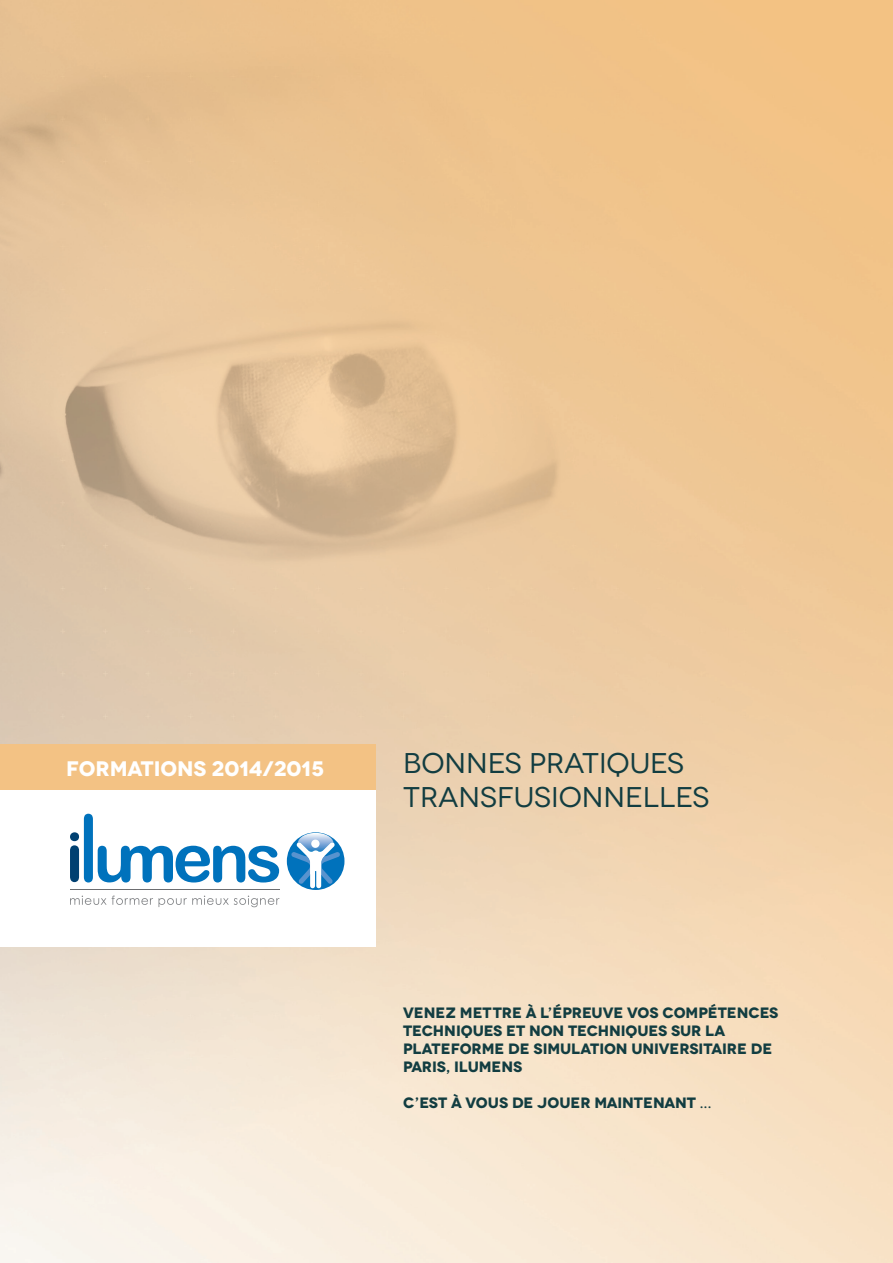
<style>
.page{position:relative;width:893px;height:1263px;background:#fff}
.page>*{position:absolute;margin:0;border:0;box-sizing:border-box;transform-origin:0 0}
.t1{font:28.5px/34.2px "Novecentowide";color:#123d41}
.t2{font:700 21px "Novecentowide";letter-spacing:-.01em;color:#fff}
.t3{font:700 15px/18px "Novecentowide";color:#123d41}
</style>
<div class="page">
<div style="left:0;top:744px;width:375px;height:46px;background:#f3c284"></div>
<hr style="left:70px;top:890px;width:210px;height:1px;background:#6c6d70">
<svg style="left:70px;top:895px;width:83px;height:10px"></svg>
<svg style="left:159px;top:895px;width:121px;height:12px"></svg>
<svg style="left:70px;top:814px;width:209px;height:68px"></svg>
<div style="left:287px;top:832px;width:57px;height:58px;background:#0072bc;border-radius:50%"></div>
<svg style="left:291px;top:833px;width:49px;height:55px"></svg>
<p class="t2" style="left:66px;top:755px;width:259px">FORMATIONS 2014/2015</p>
<p class="t1" style="left:403px;top:746px;width:308px">BONNES PRATIQUES<br>TRANSFUSIONNELLES</p>
<p class="t3" style="left:403px;top:1003px;width:377px">VENEZ METTRE À L’ÉPREUVE VOS COMPÉTENCES<br>TECHNIQUES ET NON TECHNIQUES SUR LA</p>
<p class="t3" style="left:403px;top:1039px;width:371px">PLATEFORME DE SIMULATION UNIVERSITAIRE DE<br>PARIS, ILUMENS</p>
<p class="t3" style="left:403px;top:1093px;width:310px">C’EST À VOUS DE JOUER MAINTENANT …</p>
</div>
